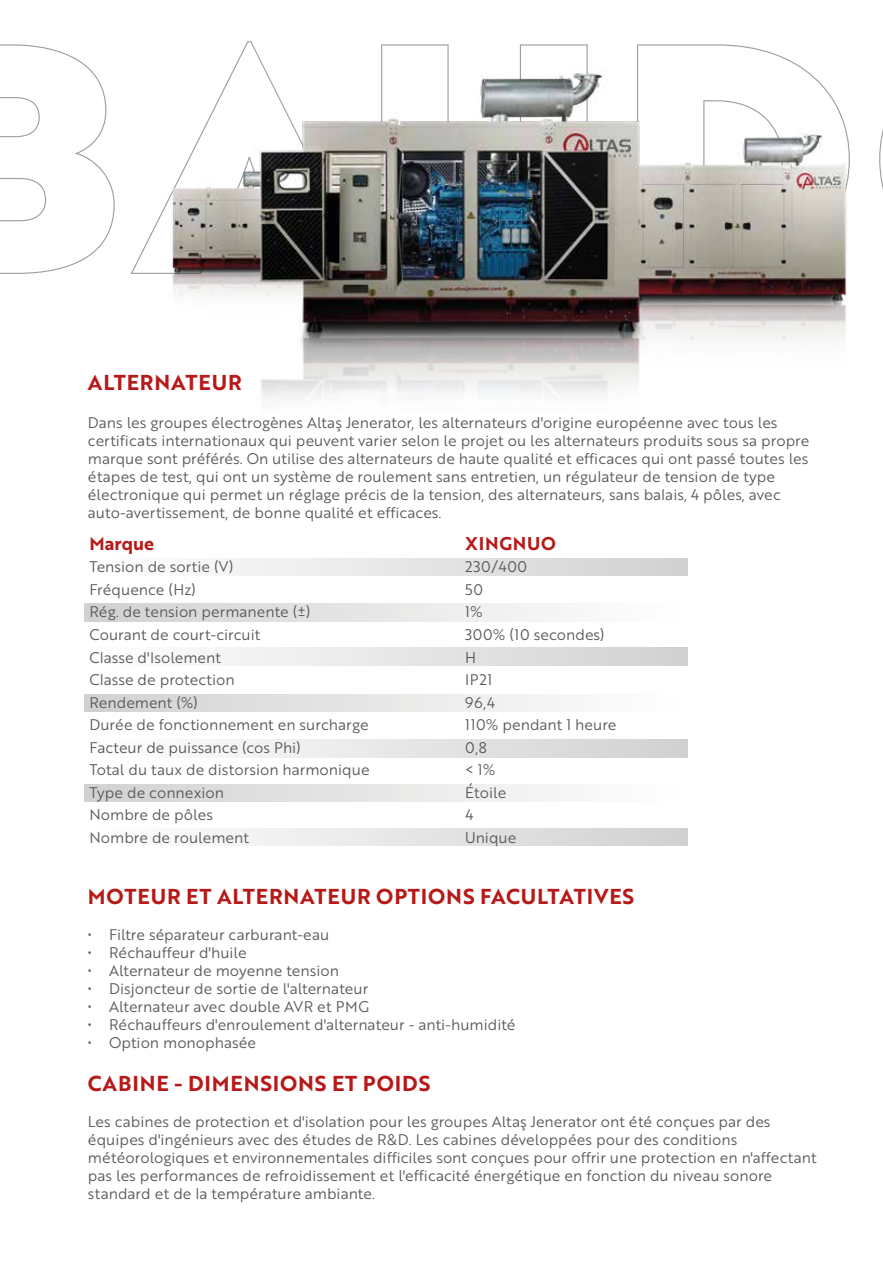
<style>
.page{position:relative;width:883px;height:1263px;background:#fff}
.page>*{position:absolute;margin:0;border:0;box-sizing:border-box;transform-origin:0 0}
.t1{font:21px "Brother 1816 Bold";letter-spacing:.04em;color:#b71918}
.t2{font:18px "Brother 1816 Bold";letter-spacing:.04em;color:#b71918}
.t3{font:15px/18px "Brother 1816 Book";color:#575756}
</style>
<div class="page">
<svg style="left:0;top:44px;width:115px;height:230px"></svg>
<svg style="left:381px;top:44px;width:207px;height:24px"></svg>
<svg style="left:637px;top:44px;width:166px;height:24px"></svg>
<img style="left:130px;top:68px;width:752px;height:495px">
<div style="left:83px;top:558px;width:604px;height:18px;background:linear-gradient(to right,#fff,#d1d1d1)"></div>
<div style="left:84px;top:604px;width:605px;height:17px;background:linear-gradient(to right,#d1d1d1,#fff)"></div>
<div style="left:83px;top:648px;width:604px;height:17px;background:linear-gradient(to right,#fff,#d1d1d1)"></div>
<div style="left:84px;top:694px;width:605px;height:18px;background:linear-gradient(to right,#d1d1d1,#fff)"></div>
<div style="left:84px;top:784px;width:605px;height:18px;background:linear-gradient(to right,#d1d1d1,#fff)"></div>
<div style="left:83px;top:740px;width:604px;height:17px;background:linear-gradient(to right,#fff,#d1d1d1)"></div>
<div style="left:83px;top:829px;width:604px;height:17px;background:linear-gradient(to right,#fff,#d1d1d1)"></div>
<h1 class="t1" style="left:88px;top:367px;width:155px">ALTERNATEUR</h1>
<p class="t3" style="left:88px;top:413px;width:722px">Dans les groupes électrogènes Altaş Jenerator, les alternateurs d'origine européenne avec tous les certificats internationaux qui peuvent varier selon le projet ou les alternateurs produits sous sa propre marque sont préférés. On utilise des alternateurs de haute qualité et efficaces qui ont passé toutes les étapes de test, qui ont un système de roulement sans entretien, un régulateur de tension de type électronique qui permet un réglage précis de la tension, des alternateurs, sans balais, 4 pôles, avec auto-avertissement, de bonne qualité et efficaces.</p>
<p class="t2" style="left:89px;top:530px;width:66px">Marque</p>
<p class="t2" style="left:465px;top:530px;width:92px">XINGNUO</p>
<p class="t3" style="left:89px;top:557px;width:145px">Tension de sortie (V)</p>
<p class="t3" style="left:465px;top:557px;width:63px">230/400</p>
<p class="t3" style="left:89px;top:580px;width:108px">Fréquence (Hz)</p>
<p class="t3" style="left:465px;top:580px;width:19px">50</p>
<p class="t3" style="left:89px;top:602px;width:222px">Rég. de tension permanente (±)</p>
<p class="t3" style="left:465px;top:602px;width:19px">1%</p>
<p class="t3" style="left:89px;top:625px;width:172px">Courant de court-circuit</p>
<p class="t3" style="left:465px;top:625px;width:141px">300% (10 secondes)</p>
<p class="t3" style="left:89px;top:647px;width:133px">Classe d'Isolement</p>
<p class="t3" style="left:465px;top:647px;width:12px">H</p>
<p class="t3" style="left:89px;top:670px;width:147px">Classe de protection</p>
<p class="t3" style="left:465px;top:670px;width:29px">IP21</p>
<p class="t3" style="left:89px;top:692px;width:110px">Rendement (%)</p>
<p class="t3" style="left:465px;top:692px;width:31px">96,4</p>
<p class="t3" style="left:89px;top:715px;width:280px">Durée de fonctionnement en surcharge</p>
<p class="t3" style="left:465px;top:715px;width:153px">110% pendant 1 heure</p>
<p class="t3" style="left:89px;top:737px;width:212px">Facteur de puissance (cos Phi)</p>
<p class="t3" style="left:465px;top:737px;width:23px">0,8</p>
<p class="t3" style="left:89px;top:760px;width:281px">Total du taux de distorsion harmonique</p>
<p class="t3" style="left:465px;top:760px;width:32px">&lt; 1%</p>
<p class="t3" style="left:89px;top:782px;width:136px">Type de connexion</p>
<p class="t3" style="left:465px;top:782px;width:43px">Étoile</p>
<p class="t3" style="left:89px;top:805px;width:125px">Nombre de pôles</p>
<p class="t3" style="left:465px;top:805px;width:10px">4</p>
<p class="t3" style="left:89px;top:827px;width:161px">Nombre de roulement</p>
<p class="t3" style="left:465px;top:827px;width:53px">Unique</p>
<h1 class="t1" style="left:88px;top:880px;width:547px">MOTEUR ET ALTERNATEUR OPTIONS FACULTATIVES</h1>
<p class="t3" style="left:88px;top:925px;width:243px">• Filtre séparateur carburant-eau</p>
<p class="t3" style="left:88px;top:943px;width:160px">• Réchauffeur d'huile</p>
<p class="t3" style="left:88px;top:961px;width:252px">• Alternateur de moyenne tension</p>
<p class="t3" style="left:88px;top:979px;width:282px">• Disjoncteur de sortie de l'alternateur</p>
<p class="t3" style="left:88px;top:997px;width:282px">• Alternateur avec double AVR et PMG</p>
<p class="t3" style="left:88px;top:1015px;width:429px">• Réchauffeurs d'enroulement d'alternateur - anti-humidité</p>
<p class="t3" style="left:88px;top:1033px;width:170px">• Option monophasée</p>
<h1 class="t1" style="left:88px;top:1067px;width:344px">CABINE - DIMENSIONS ET POIDS</h1>
<p class="t3" style="left:88px;top:1112px;width:730px">Les cabines de protection et d'isolation pour les groupes Altaş Jenerator ont été conçues par des équipes d'ingénieurs avec des études de R&amp;D. Les cabines développées pour des conditions météorologiques et environnementales difficiles sont conçues pour offrir une protection en n'affectant pas les performances de refroidissement et l'efficacité énergétique en fonction du niveau sonore standard et de la température ambiante.</p>
</div>
